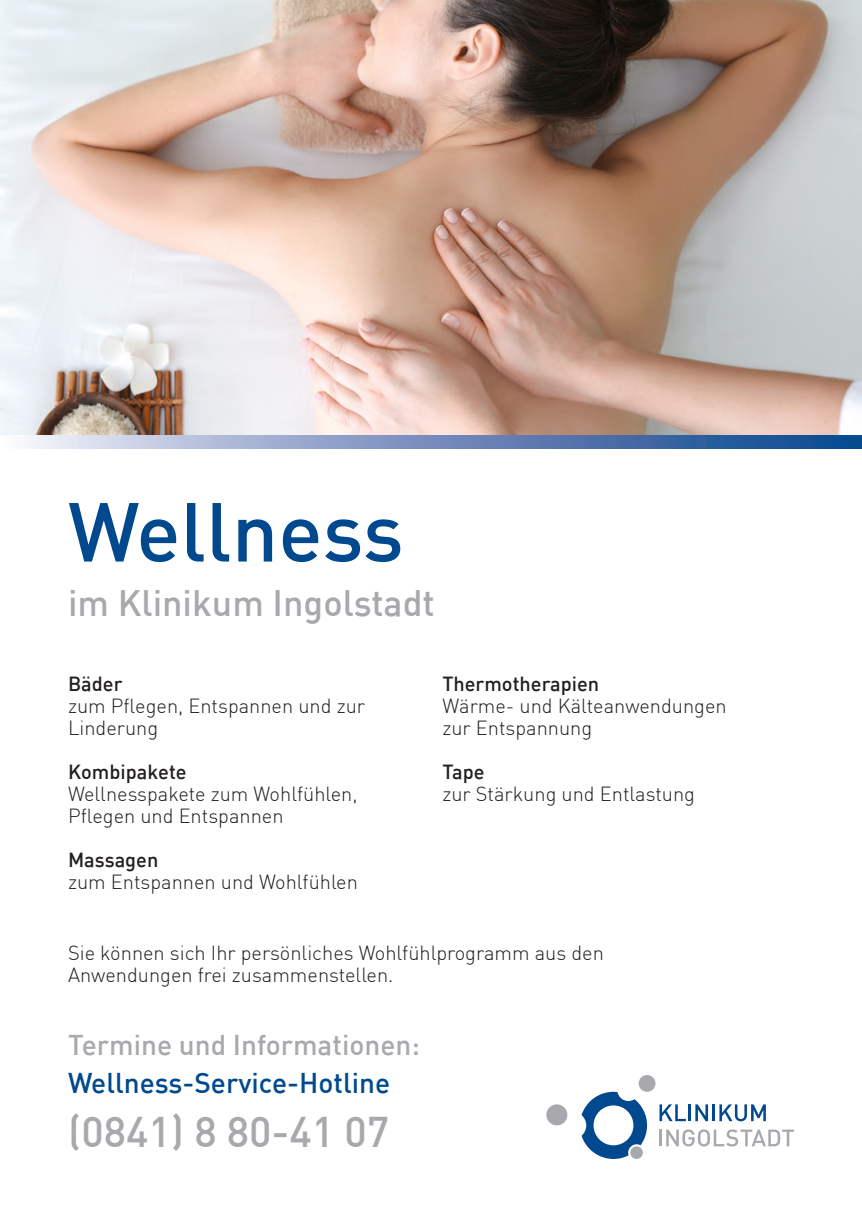
<style>
.page{position:relative;width:862px;height:1214px;background:#fff}
.page>*{position:absolute;margin:0;border:0;box-sizing:border-box;transform-origin:0 0}
.t1{font:500 82.2px "DIN";color:#01498e}
.t2{font:500 42px "DIN";color:#a8a9ad}
.t3{font:500 36px "DIN";color:#a8a9ad}
.t4{font:500 28px "DIN";color:#a8a9ad}
.t5{font:500 28px "DIN";color:#01498e}
.t6{font:300 20px/22px "DIN";color:#231f20}
.t7{font:500 20px "DIN";color:#231f20}
</style>
<div class="page">
<img style="left:0;top:0;width:862px;height:435px">
<svg style="left:28px;top:435px;width:834px;height:13px;background:#7590bd"></svg>
<svg style="left:581px;top:1091px;width:66px;height:67px"></svg>
<div style="left:638px;top:1074px;width:17px;height:17px;background:#a8a9ad;border-radius:50%"></div>
<div style="left:546px;top:1104px;width:21px;height:21px;background:#a8a9ad;border-radius:50%"></div>
<svg style="left:659px;top:1104px;width:27px;height:16px"></svg>
<hr style="left:688px;top:1104px;width:3px;height:16px;background:#01498e">
<svg style="left:695px;top:1104px;width:13px;height:16px"></svg>
<hr style="left:712px;top:1104px;width:3px;height:16px;background:#01498e">
<svg style="left:719px;top:1104px;width:47px;height:17px"></svg>
<hr style="left:659px;top:1129px;width:3px;height:17px;background:#a8a9ad">
<svg style="left:666px;top:1129px;width:128px;height:17px"></svg>
<h1 class="t1" style="left:68px;top:479px;width:337px">Wellness</h1>
<h3 class="t3" style="left:68px;top:579px;width:368px">im Klinikum Ingolstadt</h3>
<p class="t7" style="left:68px;top:671px;width:56px">Bäder</p>
<p class="t6" style="left:68px;top:694px;width:298px">zum Pflegen, Entspannen und zur<br>Linderung</p>
<p class="t7" style="left:68px;top:759px;width:120px">Kombipakete</p>
<p class="t6" style="left:68px;top:782px;width:291px">Wellnesspakete zum Wohlfühlen,<br>Pflegen und Entspannen</p>
<p class="t7" style="left:68px;top:847px;width:92px">Massagen</p>
<p class="t6" style="left:68px;top:870px;width:291px">zum Entspannen und Wohlfühlen</p>
<p class="t7" style="left:442px;top:671px;width:158px">Thermotherapien</p>
<p class="t6" style="left:442px;top:694px;width:286px">Wärme- und Kälteanwendungen zur Entspannung</p>
<p class="t7" style="left:442px;top:759px;width:44px">Tape</p>
<p class="t6" style="left:442px;top:782px;width:254px">zur Stärkung und Entlastung</p>
<p class="t6" style="left:68px;top:941px;width:537px">Sie können sich Ihr persönliches Wohlfühlprogramm aus den<br>Anwendungen frei zusammenstellen.</p>
<h3 class="t4" style="left:68px;top:1026px;width:353px">Termine und Informationen:</h3>
<h3 class="t5" style="left:68px;top:1064px;width:324px">Wellness-Service-Hotline</h3>
<h2 class="t2" style="left:68px;top:1104px;width:323px">(0841) 8 80-41 07</h2>
</div>
